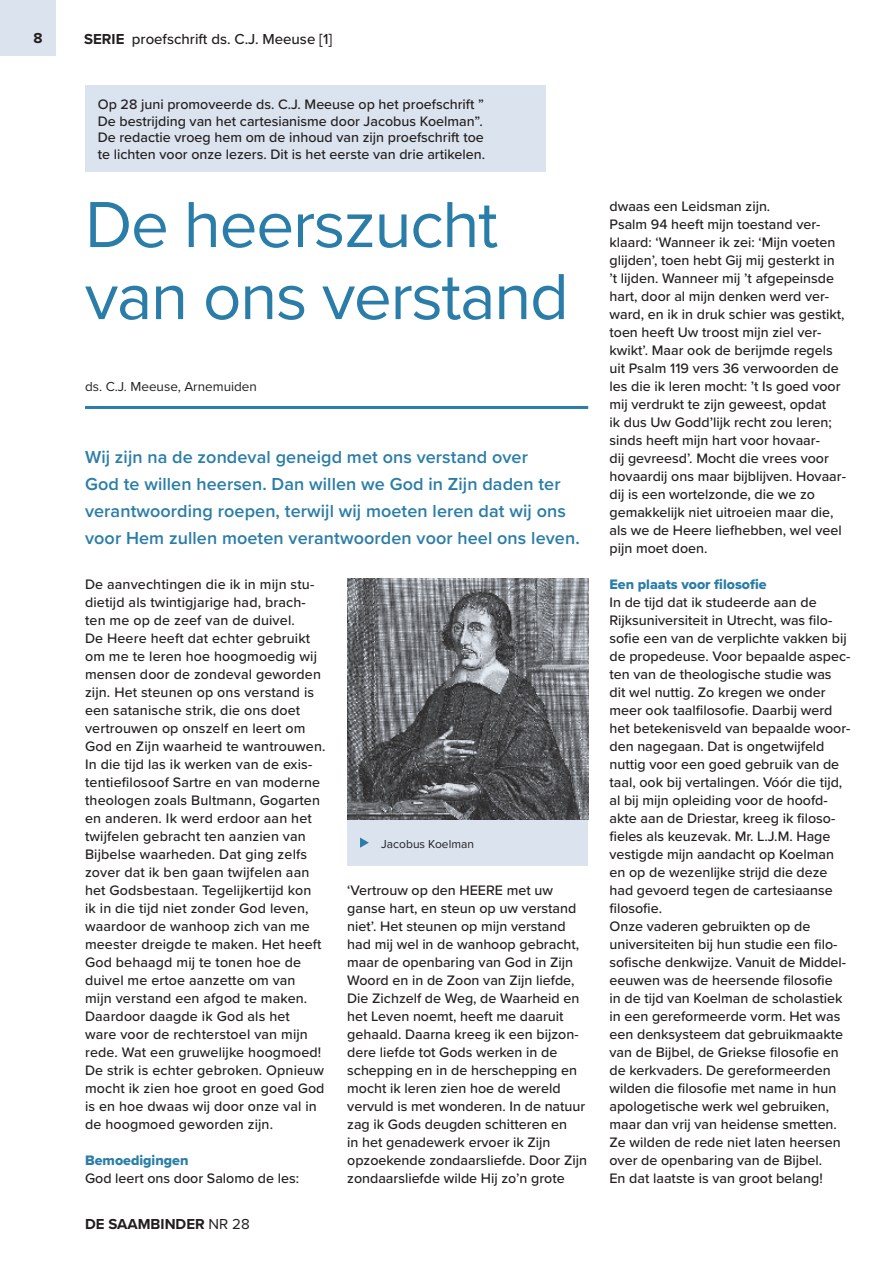
<style>
.page{position:relative;width:893px;height:1263px;background:#fff}
.page>*{position:absolute;margin:0;border:0;box-sizing:border-box;transform-origin:0 0}
.t1{font:67.5px/72px "Proxima Nova";letter-spacing:-.02em;color:#2a7da8}
.t2{font:600 18px/27px "Proxima Nova";letter-spacing:.005em;color:#2a7da8}
.t3{font:500 15px "Proxima Nova";color:#231f20}
.t4{font:700 15px "Proxima Nova";color:#231f20}
.t5{font:500 14.25px/18px "Proxima Nova";color:#231f20}
.t6{font:14.25px "Proxima Nova Extrabld";color:#2a7da8}
.t7{font:13.5px "Proxima Nova";color:#231f20}
.t8{font:12px "Proxima Nova";color:#231f20}
.s1{font-weight:700}
.s2{font-weight:400}
</style>
<div class="page">
<div style="left:347px;top:820px;width:241px;height:46px;background:#dae3ee"></div>
<svg style="left:360px;top:837px;width:9px;height:11px"></svg>
<div style="left:85px;top:85px;width:461px;height:86px;background:#dae3ee"></div>
<hr style="left:85px;top:406px;width:503px;height:3px;background:#2a7da8">
<img style="left:347px;top:579px;width:241px;height:240px">
<div style="left:0;top:0;width:55px;height:55px;background:#dae3ee"></div>
<p class="t4" style="left:33px;top:26px;width:11px">8</p>
<p class="t3" style="left:84px;top:28px;width:250px"><span class="s1">SERIE</span> proefschrift ds. C.J. Meeuse [1]</p>
<p class="t5" style="left:98px;top:96px;width:389px;line-height:16.5px">Op 28 juni promoveerde ds. C.J. Meeuse op het proefschrift ” De bestrijding van het cartesianisme door Jacobus Koelman”.<br>De redactie vroeg hem om de inhoud van zijn proefschrift toe te lichten voor onze lezers. Dit is het eerste van drie artikelen.</p>
<h1 class="t1" style="left:85px;top:186px;width:485px">De heerszucht van ons verstand</h1>
<p class="t7" style="left:85px;top:376px;width:173px">ds. C.J. Meeuse, Arnemuiden</p>
<p class="t2" style="left:85px;top:443px;width:496px">Wij zijn na de zondeval geneigd met ons verstand over<br>God te willen heersen. Dan willen we God in Zijn daden ter verantwoording roepen, terwijl wij moeten leren dat wij ons voor Hem zullen moeten verantwoorden voor heel ons leven.</p>
<p class="t5" style="left:85px;top:575px;width:242px">De aanvechtingen die ik in mijn stu&shy;dietijd als twintigjarige had, brach&shy;ten me op de zeef van de duivel.<br>De Heere heeft dat echter gebruikt om me te leren hoe hoogmoedig wij mensen door de zondeval geworden zijn. Het steunen op ons verstand is een satanische strik, die ons doet vertrouwen op onszelf en leert om God en Zijn waarheid te wantrouwen.<br>In die tijd las ik werken van de exis&shy;tentiefilosoof Sartre en van moderne theologen zoals Bultmann, Gogarten en anderen. Ik werd erdoor aan het twijfelen gebracht ten aanzien van Bijbelse waarheden. Dat ging zelfs zover dat ik ben gaan twijfelen aan het Godsbestaan. Tegelijkertijd kon ik in die tijd niet zonder God leven, waardoor de wanhoop zich van me meester dreigde te maken. Het heeft God behaagd mij te tonen hoe de duivel me ertoe aanzette om van mijn verstand een afgod te maken.<br>Daardoor daagde ik God als het<br>ware voor de rechterstoel van mijn rede. Wat een gruwelijke hoogmoed!<br>De strik is echter gebroken. Opnieuw mocht ik zien hoe groot en goed God is en hoe dwaas wij door onze val in de hoogmoed geworden zijn.</p>
<p class="t6" style="left:85px;top:1150px;width:105px">Bemoedigingen</p>
<p class="t5" style="left:85px;top:1169px;width:216px">God leert ons door Salomo de les:</p>
<p class="t8" style="left:381px;top:835px;width:94px">Jacobus Koelman</p>
<p class="t5" style="left:347px;top:881px;width:241px">‘Vertrouw op den HEERE met uw ganse hart, en steun op uw verstand niet’. Het steunen op mijn verstand had mij wel in de wanhoop gebracht, maar de openbaring van God in Zijn Woord en in de Zoon van Zijn liefde, Die Zichzelf de Weg, de Waarheid en het Leven noemt, heeft me daaruit gehaald. Daarna kreeg ik een bijzon&shy;dere liefde tot Gods werken in de schepping en in de herschepping en mocht ik leren zien hoe de wereld vervuld is met wonderen. In de natuur zag ik Gods deugden schitteren en<br>in het genadewerk ervoer ik Zijn opzoekende zondaarsliefde. Door Zijn zondaarsliefde wilde Hij zo’n grote</p>
<p class="t4" style="left:85px;top:1213px;width:166px">DE SAAMBINDER <span class="s2">NR 28</span></p>
<p class="t5" style="left:609px;top:197px;width:238px">dwaas een Leidsman zijn.<br>Psalm 94 heeft mijn toestand ver&shy;klaard: ‘Wanneer ik zei: ‘Mijn voeten glijden’, toen hebt Gij mij gesterkt in ’t lijden. Wanneer mij ’t afgepeinsde hart, door al mijn denken werd ver&shy;ward, en ik in druk schier was gestikt, toen heeft Uw troost mijn ziel ver&shy;kwikt’. Maar ook de berijmde regels uit Psalm 119 vers 36 verwoorden de les die ik leren mocht: ’t Is goed voor mij verdrukt te zijn geweest, opdat<br>ik dus Uw Godd’lijk recht zou leren; sinds heeft mijn hart voor hovaar-<br>dij gevreesd’. Mocht die vrees voor hovaardij ons maar bijblijven. Hovaar&shy;dij is een wortelzonde, die we zo gemakkelijk niet uitroeien maar die, als we de Heere liefhebben, wel veel pijn moet doen.</p>
<p class="t6" style="left:609px;top:573px;width:159px">Een plaats voor filosofie</p>
<p class="t5" style="left:609px;top:593px;width:242px">In de tijd dat ik studeerde aan de Rijksuniversiteit in Utrecht, was filo&shy;sofie een van de verplichte vakken bij de propedeuse. Voor bepaalde aspec&shy;ten van de theologische studie was dit wel nuttig. Zo kregen we onder meer ook taalfilosofie. Daarbij werd het betekenisveld van bepaalde woor&shy;den nagegaan. Dat is ongetwijfeld nuttig voor een goed gebruik van de taal, ook bij vertalingen. Vóór die tijd, al bij mijn opleiding voor de hoofd&shy;akte aan de Driestar, kreeg ik filoso&shy;fieles als keuzevak. Mr. L.J.M. Hage vestigde mijn aandacht op Koelman en op de wezenlijke strijd die deze had gevoerd tegen de cartesiaanse filosofie.<br>Onze vaderen gebruikten op de universiteiten bij hun studie een filo&shy;sofische denkwijze. Vanuit de Middel&shy;eeuwen was de heersende filosofie<br>in de tijd van Koelman de scholastiek in een gereformeerde vorm. Het was een denksysteem dat gebruikmaakte van de Bijbel, de Griekse filosofie en de kerkvaders. De gereformeerden wilden die filosofie met name in hun apologetische werk wel gebruiken, maar dan vrij van heidense smetten.<br>Ze wilden de rede niet laten heersen over de openbaring van de Bijbel.<br>En dat laatste is van groot belang!</p>
</div>
